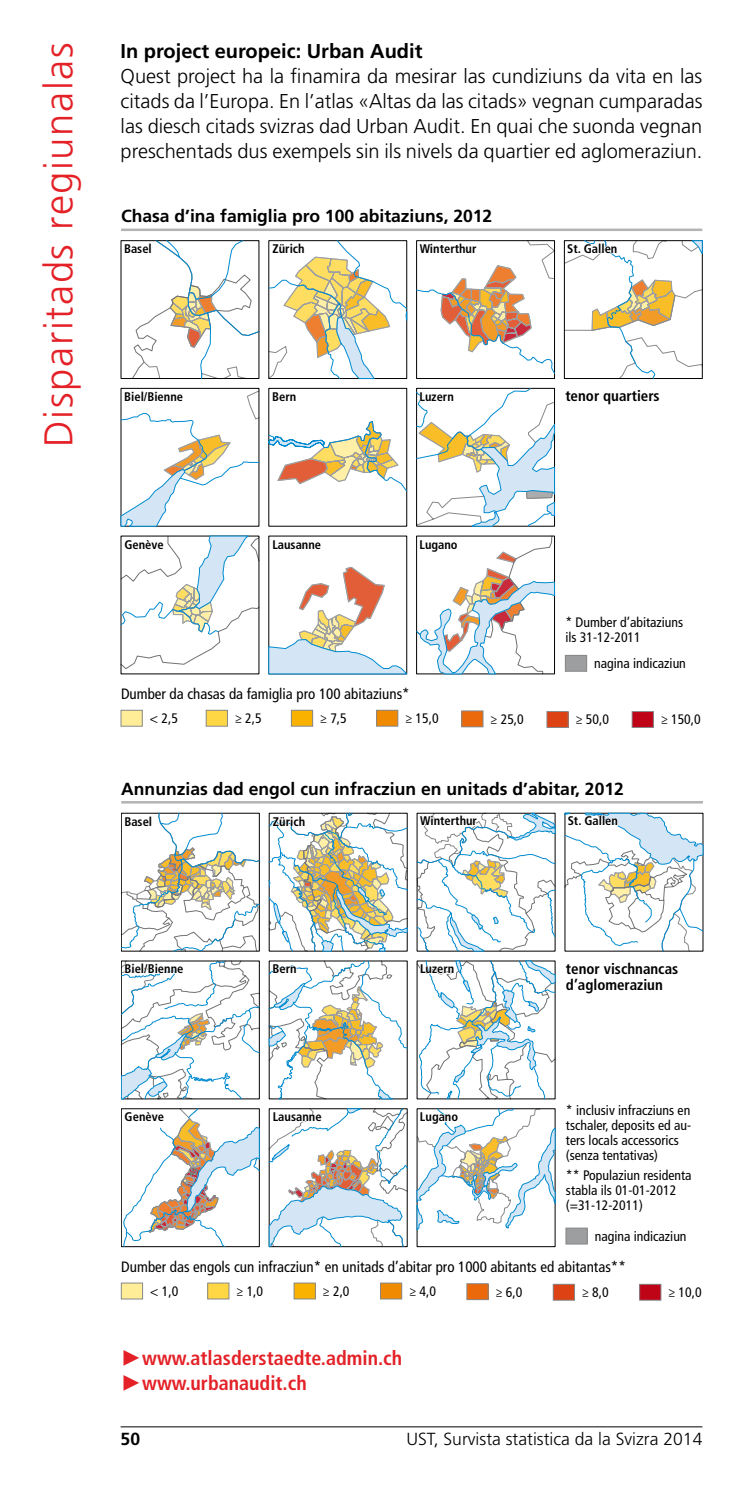
<style>
.page{position:relative;width:745px;height:1489px;background:#fff}
.page>*{position:absolute;margin:0;border:0;box-sizing:border-box;transform-origin:0 0}
.t1{font:300 40px "Frutiger LT Std";letter-spacing:.04em;color:#e32127}
.t2{font:300 20px/25px "Frutiger LT Std";color:#000;text-align:justify}
.t3{font:700 condensed 20px/25px "Frutiger LT Std";color:#e32127}
.t4{font:700 20px "Frutiger LT Std";color:#000}
.t5{font:700 17.5px "Frutiger LT Std";color:#000}
.t6{font:300 17.5px "Frutiger LT Std";color:#000}
.t7{font:condensed 15px "Frutiger LT Std";color:#000}
.t8{font:700 condensed 15px/16.5px "Frutiger LT Std";color:#000}
.t9{font:condensed 13.75px/15px "Frutiger LT Std";color:#000}
.t10{font:700 condensed 12.5px "Frutiger LT Std";color:#000}
</style>
<div class="page">
<svg style="left:121px;top:240px;width:581px;height:434px"></svg>
<svg style="left:124px;top:243px;width:27px;height:11px"></svg>
<svg style="left:271px;top:242px;width:34px;height:13px"></svg>
<svg style="left:124px;top:390px;width:60px;height:12px"></svg>
<svg style="left:123px;top:538px;width:41px;height:19px"></svg>
<svg style="left:272px;top:391px;width:25px;height:12px"></svg>
<svg style="left:272px;top:538px;width:50px;height:12px"></svg>
<svg style="left:418px;top:240px;width:59px;height:25px"></svg>
<svg style="left:565px;top:243px;width:52px;height:11px"></svg>
<svg style="left:419px;top:293px;width:133px;height:337px"></svg>
<div style="left:450px;top:541px;width:7px;height:8px;border:1px solid #fff;border-radius:50%"></div>
<div style="left:121px;top:710px;width:21px;height:16px;background:#ffed98"></div>
<div style="left:121px;top:710px;width:21px;height:16px;border:1px solid #87888a"></div>
<div style="left:206px;top:710px;width:21px;height:16px;background:#ffd744"></div>
<div style="left:206px;top:710px;width:21px;height:16px;border:1px solid #87888a"></div>
<div style="left:291px;top:710px;width:21px;height:16px;background:#f9b200"></div>
<div style="left:291px;top:710px;width:22px;height:16px;border:1px solid #87888a"></div>
<div style="left:376px;top:710px;width:21px;height:16px;background:#f08a00"></div>
<div style="left:376px;top:710px;width:22px;height:16px;border:1px solid #87888a"></div>
<div style="left:461px;top:711px;width:21px;height:15px;background:#eb690b"></div>
<div style="left:461px;top:710px;width:22px;height:17px;border:1px solid #87888a"></div>
<div style="left:546px;top:711px;width:22px;height:16px;background:#dd4215"></div>
<div style="left:546px;top:711px;width:22px;height:16px;border:1px solid #87888a"></div>
<div style="left:631px;top:711px;width:22px;height:16px;background:#c00418"></div>
<div style="left:631px;top:711px;width:22px;height:16px;border:1px solid #87888a"></div>
<div style="left:565px;top:655px;width:21px;height:16px;background:#9c9e9f"></div>
<div style="left:564px;top:655px;width:22px;height:16px;border:1px solid #87888a"></div>
<hr style="left:121px;top:228px;width:580px;height:3px;background:#b1b3b4">
<svg style="left:121px;top:812px;width:581px;height:434px"></svg>
<svg style="left:124px;top:815px;width:28px;height:11px"></svg>
<svg style="left:272px;top:814px;width:33px;height:13px"></svg>
<svg style="left:124px;top:963px;width:60px;height:12px"></svg>
<svg style="left:124px;top:1110px;width:41px;height:19px"></svg>
<svg style="left:272px;top:963px;width:25px;height:12px"></svg>
<svg style="left:272px;top:1111px;width:50px;height:11px"></svg>
<svg style="left:418px;top:812px;width:59px;height:25px"></svg>
<svg style="left:566px;top:815px;width:52px;height:11px"></svg>
<svg style="left:419px;top:963px;width:35px;height:12px"></svg>
<svg style="left:419px;top:1111px;width:37px;height:14px"></svg>
<div style="left:451px;top:1113px;width:7px;height:8px;border:1px solid #fff;border-radius:50%"></div>
<div style="left:121px;top:1282px;width:21px;height:16px;background:#ffed98"></div>
<div style="left:121px;top:1282px;width:22px;height:17px;border:1px solid #87888a"></div>
<div style="left:207px;top:1282px;width:22px;height:16px;background:#ffd744"></div>
<div style="left:207px;top:1282px;width:22px;height:17px;border:1px solid #87888a"></div>
<div style="left:294px;top:1282px;width:21px;height:16px;background:#f9b200"></div>
<div style="left:380px;top:1282px;width:21px;height:16px;background:#f08a00"></div>
<div style="left:380px;top:1282px;width:22px;height:17px;border:1px solid #87888a"></div>
<div style="left:466px;top:1283px;width:22px;height:16px;background:#eb690b"></div>
<div style="left:466px;top:1283px;width:22px;height:16px;border:1px solid #87888a"></div>
<div style="left:553px;top:1284px;width:21px;height:16px;background:#dd4215"></div>
<div style="left:552px;top:1283px;width:22px;height:17px;border:1px solid #87888a"></div>
<div style="left:639px;top:1284px;width:21px;height:16px;background:#c00418"></div>
<div style="left:639px;top:1283px;width:21px;height:17px;border:1px solid #87888a"></div>
<div style="left:565px;top:1227px;width:22px;height:16px;background:#9c9e9f"></div>
<div style="left:565px;top:1227px;width:22px;height:17px;border:1px solid #87888a"></div>
<hr style="left:121px;top:801px;width:581px;height:2px;background:#b1b3b4">
<hr style="left:120px;top:1426px;width:582px;height:1px;background:#000">
<h1 class="t1" style="left:36px;top:447px;width:406px;rotate:-90deg">Disparitads regiunalas</h1>
<h2 class="t4" style="left:120px;top:39px;width:303px">In project europeic: Urban Audit</h2>
<p class="t2" style="left:120px;top:63px;width:583px">Quest project ha la finamira da mesirar las cundiziuns da vita en las citads da l’Europa. En l’atlas «Altas da las citads» vegnan cumparadas las diesch citads svizras dad Urban Audit. En quai che suonda vegnan preschentads dus exempels sin ils nivels da quartier ed aglomeraziun.</p>
<p class="t5" style="left:121px;top:206px;width:372px">Chasa d’ina famiglia pro 100 abitaziuns, 2012</p>
<p class="t10" style="left:124px;top:241px;width:29px">Basel</p>
<p class="t10" style="left:272px;top:241px;width:34px">Zürich</p>
<p class="t10" style="left:419px;top:241px;width:58px">Winterthur</p>
<p class="t10" style="left:566px;top:241px;width:52px">St. Gallen</p>
<p class="t10" style="left:124px;top:389px;width:60px">Biel/Bienne</p>
<p class="t10" style="left:272px;top:389px;width:26px">Bern</p>
<p class="t10" style="left:419px;top:389px;width:36px">Luzern</p>
<p class="t8" style="left:565px;top:388px;width:96px">tenor quartiers</p>
<p class="t10" style="left:124px;top:537px;width:41px">Genève</p>
<p class="t10" style="left:272px;top:536px;width:50px">Lausanne</p>
<p class="t10" style="left:419px;top:536px;width:40px">Lugano</p>
<p class="t9" style="left:565px;top:614px;width:119px">* Dumber d’abitaziuns ils 31-12-2011</p>
<p class="t9" style="left:594px;top:656px;width:93px">nagina indicaziun</p>
<p class="t7" style="left:121px;top:685px;width:290px">Dumber da chasas da famiglia pro 100 abitaziuns*</p>
<p class="t9" style="left:150px;top:711px;width:30px">&lt; 2,5</p>
<p class="t9" style="left:235px;top:711px;width:28px">≥ 2,5</p>
<p class="t9" style="left:320px;top:711px;width:28px">≥ 7,5</p>
<p class="t9" style="left:405px;top:711px;width:35px">≥ 15,0</p>
<p class="t9" style="left:490px;top:711px;width:35px">≥ 25,0</p>
<p class="t9" style="left:575px;top:712px;width:35px">≥ 50,0</p>
<p class="t9" style="left:660px;top:712px;width:41px">≥ 150,0</p>
<p class="t5" style="left:121px;top:778px;width:503px">Annunzias dad engol cun infracziun en unitads d’abitar, 2012</p>
<p class="t10" style="left:124px;top:813px;width:29px">Basel</p>
<p class="t10" style="left:273px;top:813px;width:34px">Zürich</p>
<p class="t10" style="left:420px;top:813px;width:58px">Winterthur</p>
<p class="t10" style="left:567px;top:813px;width:52px">St. Gallen</p>
<p class="t10" style="left:124px;top:961px;width:60px">Biel/Bienne</p>
<p class="t10" style="left:124px;top:1109px;width:41px">Genève</p>
<p class="t10" style="left:272px;top:961px;width:26px">Bern</p>
<p class="t10" style="left:272px;top:1109px;width:50px">Lausanne</p>
<p class="t10" style="left:420px;top:961px;width:36px">Luzern</p>
<p class="t10" style="left:419px;top:1109px;width:40px">Lugano</p>
<p class="t8" style="left:565px;top:960px;width:114px">tenor vischnancas d’aglomeraziun</p>
<p class="t9" style="left:565px;top:1102px;width:127px">* inclusiv infracziuns en tschaler, deposits ed au&shy;ters locals accessorics (senza tentativas)</p>
<p class="t9" style="left:565px;top:1167px;width:127px">** Populaziun residenta stabla ils 01-01-2012 (=31-12-2011)</p>
<p class="t9" style="left:594px;top:1228px;width:93px">nagina indicaziun</p>
<p class="t7" style="left:121px;top:1257px;width:506px">Dumber das engols cun infracziun* en unitads d’abitar pro 1000 abitants ed abitantas**</p>
<p class="t9" style="left:150px;top:1283px;width:30px">&lt; 1,0</p>
<p class="t9" style="left:236px;top:1283px;width:28px">≥ 1,0</p>
<p class="t9" style="left:323px;top:1283px;width:28px">≥ 2,0</p>
<p class="t9" style="left:409px;top:1283px;width:28px">≥ 4,0</p>
<p class="t9" style="left:495px;top:1284px;width:28px">≥ 6,0</p>
<p class="t9" style="left:581px;top:1284px;width:28px">≥ 8,0</p>
<p class="t9" style="left:668px;top:1284px;width:35px">≥ 10,0</p>
<h2 class="t3" style="left:121px;top:1345px;width:282px">▶www.atlasderstaedte.admin.ch ▶www.urbanaudit.ch</h2>
<p class="t5" style="left:120px;top:1428px;width:21px">50</p>
<p class="t6" style="left:406px;top:1428px;width:297px">UST, Survista statistica da la Svizra 2014</p>
</div>
